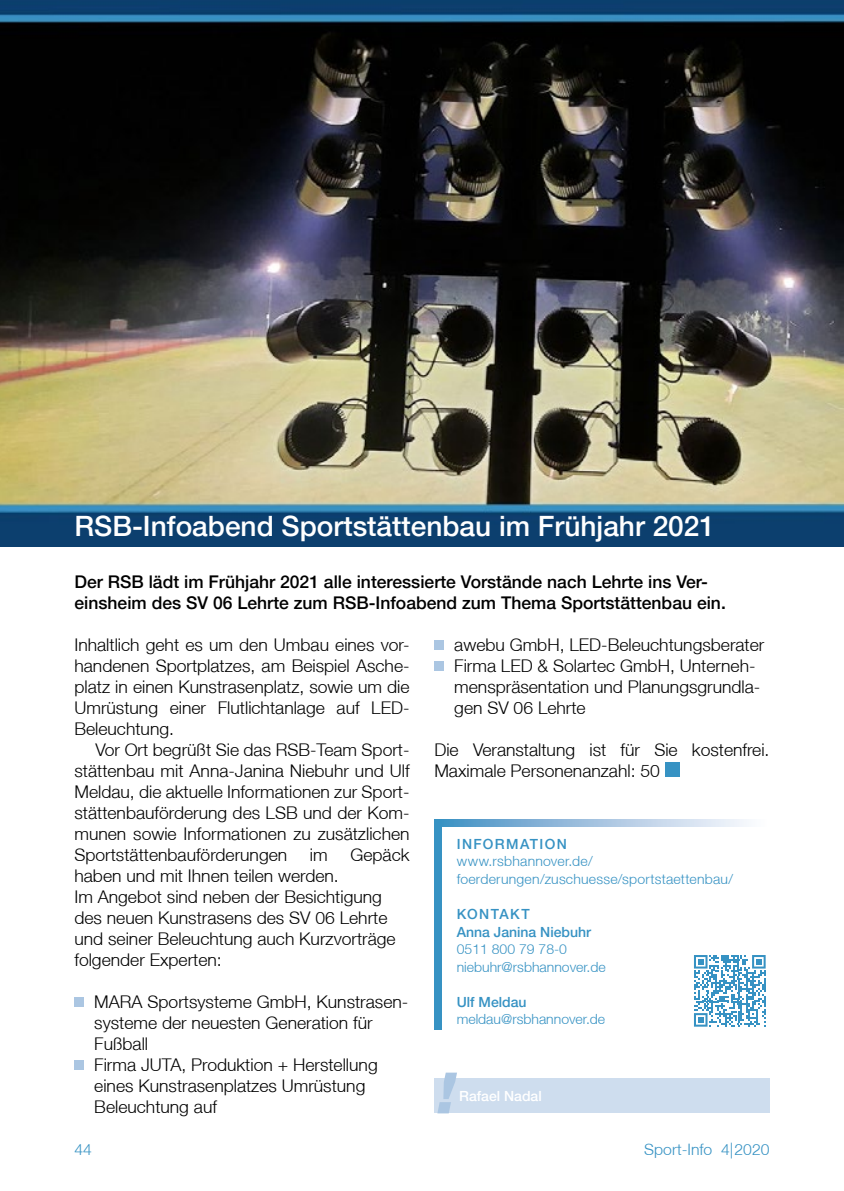
<style>
.page{position:relative;width:844px;height:1191px;background:#fff}
.page>*{position:absolute;margin:0;border:0;box-sizing:border-box;transform-origin:0 0}
.t1{font:500 28px "Helvetica Neue LT";color:#fff}
.t2{font:300 17.5px/21px "Helvetica Neue LT";color:#000}
.t3{font:500 17.5px/21px "Helvetica Neue LT";color:#000}
.t4{font:300 15.75px "Helvetica Neue LT";color:#3692c3}
.t5{font:300 14px/17.5px "Helvetica Neue LT";letter-spacing:.005em;color:#3692c3}
.t6{font:500 14px/17.5px "Helvetica Neue LT";color:#3692c3}
.t7{font:500 14px "Helvetica Neue LT";color:#fff}
.t8{font:500 14px "Helvetica Neue LT";letter-spacing:.095em;color:#3692c3}
</style>
<div class="page">
<div style="left:434px;top:1078px;width:335px;height:35px;background:#ceddee"></div>
<svg style="left:437px;top:1072px;width:20px;height:41px"></svg>
<img style="left:0;top:0;width:843px;height:546px">
<div style="left:664px;top:762px;width:15px;height:15px;background:#3692c3"></div>
<div style="left:434px;top:819px;width:7px;height:210px;background:#3692c3"></div>
<svg style="left:441px;top:819px;width:306px;height:7px;background:#a0c3df"></svg>
<svg style="left:694px;top:955px;width:71px;height:71px"></svg>
<div style="left:74px;top:997px;width:10px;height:10px;background:#abc6e2"></div>
<div style="left:434px;top:640px;width:10px;height:10px;background:#abc6e2"></div>
<div style="left:434px;top:661px;width:10px;height:10px;background:#abc6e2"></div>
<div style="left:74px;top:1060px;width:10px;height:10px;background:#abc6e2"></div>
<h1 class="t1" style="left:74px;top:509px;width:642px">RSB-Infoabend Sportstättenbau im Frühjahr 2021</h1>
<p class="t3" style="left:74px;top:571px;width:652px">Der RSB lädt im Frühjahr 2021 alle interessierte Vorstände nach Lehrte ins Ver&shy;einsheim des SV 06 Lehrte zum RSB-Infoabend zum Thema Sportstättenbau ein.</p>
<p class="t2" style="left:74px;top:634px;width:336px;text-align:justify">Inhaltlich geht es um den Umbau eines vor&shy;handenen Sportplatzes, am Beispiel Asche&shy;platz in einen Kunstrasenplatz, sowie um die Umrüstung einer Flutlichtanlage auf LED-Beleuchtung.</p>
<p class="t2" style="left:74px;top:739px;width:336px;text-align:justify;text-indent:21px">Vor Ort begrüßt Sie das RSB-Team Sport&shy;stättenbau mit Anna-Janina Niebuhr und Ulf Meldau, die aktuelle Informationen zur Sport&shy;stättenbauförderung des LSB und der Kom&shy;munen sowie Informationen zu zusätzlichen Sportstättenbauförderungen</p>
<p class="t2" style="left:434px;top:634px;width:331px">• awebu GmbH, LED-Beleuchtungsberater</p>
<p class="t2" style="left:454px;top:655px;width:307px;text-indent:-20px">• Firma LED &amp; Solartec GmbH, Unterneh&shy;menspräsentation und Planungsgrundla&shy;gen SV 06 Lehrte</p>
<p class="t2" style="left:434px;top:739px;width:336px">Die Veranstaltung ist für Sie kostenfrei.<br>Maximale Personenanzahl: 50</p>
<p class="t8" style="left:456px;top:835px;width:111px">INFORMATION</p>
<p class="t5" style="left:456px;top:852px;width:278px">www.rsbhannover.de/ foerderungen/zuschuesse/sportstaettenbau/</p>
<p class="t6" style="left:456px;top:905px;width:136px">KONTAKT<br>Anna Janina Niebuhr</p>
<p class="t5" style="left:456px;top:940px;width:150px">0511 800 79 78-0 niebuhr@rsbhannover.de</p>
<p class="t6" style="left:456px;top:992px;width:71px">Ulf Meldau</p>
<p class="t5" style="left:456px;top:1010px;width:150px">meldau@rsbhannover.de</p>
<p class="t2" style="left:310px;top:844px;width:19px">im</p>
<p class="t2" style="left:350px;top:844px;width:61px">Gepäck</p>
<p class="t2" style="left:74px;top:865px;width:322px">haben und mit Ihnen teilen werden.<br>Im Angebot sind neben der Besichtigung des neuen Kunstrasens des SV 06 Lehrte und seiner Beleuchtung auch Kurzvorträge folgender Experten:</p>
<p class="t2" style="left:94px;top:991px;width:315px;text-indent:-20px">• MARA Sportsysteme GmbH, Kunstrasen&shy;systeme der neuesten Generation für<br>Fußball</p>
<p class="t2" style="left:94px;top:1054px;width:285px;text-indent:-20px">• Firma JUTA, Produktion + Herstellung eines Kunstrasenplatzes Umrüstung<br>Beleuchtung auf</p>
<p class="t7" style="left:459px;top:1087px;width:84px">Rafael Nadal</p>
<p class="t4" style="left:74px;top:1140px;width:19px">44</p>
<p class="t4" style="left:644px;top:1140px;width:127px">Sport-Info 4|2020</p>
</div>
